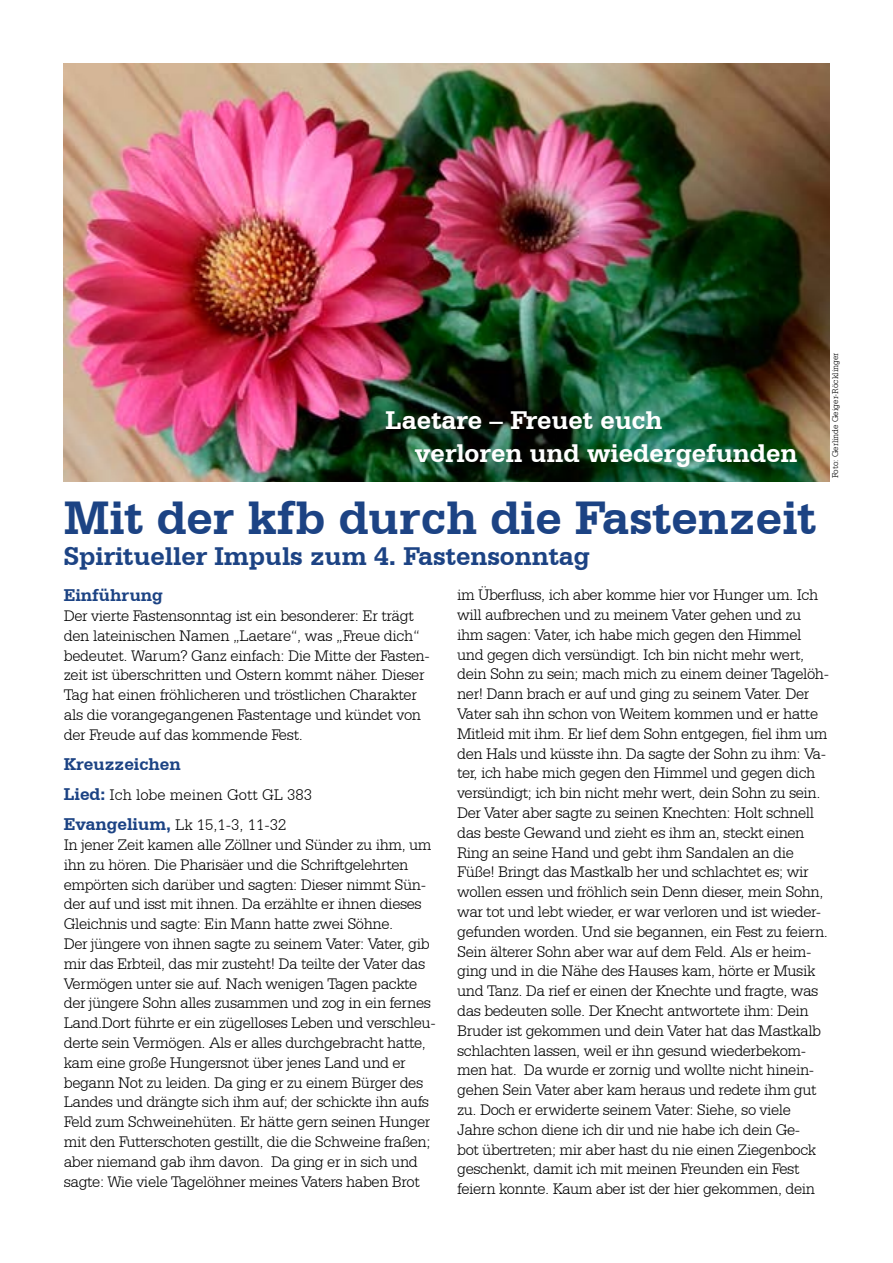
<style>
.page{position:relative;width:893px;height:1263px;background:#fff}
.page>*{position:absolute;margin:0;border:0;box-sizing:border-box;transform-origin:0 0}
.t1{font:700 49.5px "Serifa BT";color:#1c4384}
.t2{font:700 27px/32.4px "Serifa BT";color:#fff}
.t3{font:700 27px "Serifa BT";color:#1c4384}
.t4{font:700 18px "Serifa BT";color:#1c4384}
.t5{font:300 16.5px/19.8px "Serifa BT";letter-spacing:-.025em;color:#000}
.t6{font:300 16.5px/30.2px "Serifa BT";color:#000}
.t7{font:300 9px "Serifa BT";color:#000}
.s1{font-weight:700;font-size:18px;color:#1c4384}
</style>
<div class="page">
<img style="left:64px;top:64px;width:765px;height:417px">
<h2 class="t2" style="left:415px;top:404px;width:384px;text-indent:-29px">Laetare – Freuet euch<br>verloren und wiedergefunden</h2>
<p class="t7" style="left:830px;top:478px;width:127px;rotate:-90deg">Foto: Gerlinde Geiger-Röcklinger</p>
<h1 class="t1" style="left:64px;top:487px;width:754px">Mit der kfb durch die Fastenzeit</h1>
<h2 class="t3" style="left:64px;top:540px;width:527px">Spiritueller Impuls zum 4. Fastensonntag</h2>
<p class="t5" style="left:457px;top:585px;width:373px">im Überfluss, ich aber komme hier vor Hunger um. Ich will aufbrechen und zu meinem Vater gehen und zu ihm sagen: Vater, ich habe mich gegen den Himmel und gegen dich versündigt. Ich bin nicht mehr wert, dein Sohn zu sein; mach mich zu einem deiner Tagelöh&shy;ner! Dann brach er auf und ging zu seinem Vater. Der Vater sah ihn schon von Weitem kommen und er hatte Mitleid mit ihm. Er lief dem Sohn entgegen, fiel ihm um den Hals und küsste ihn. Da sagte der Sohn zu ihm: Va&shy;ter, ich habe mich gegen den Himmel und gegen dich versündigt; ich bin nicht mehr wert, dein Sohn zu sein.<br>Der Vater aber sagte zu seinen Knechten: Holt schnell das beste Gewand und zieht es ihm an, steckt einen Ring an seine Hand und gebt ihm Sandalen an die Füße! Bringt das Mastkalb her und schlachtet es; wir wollen essen und fröhlich sein Denn dieser, mein Sohn, war tot und lebt wieder, er war verloren und ist wieder&shy;gefunden worden. Und sie begannen, ein Fest zu feiern.<br>Sein älterer Sohn aber war auf dem Feld. Als er heim&shy;ging und in die Nähe des Hauses kam, hörte er Musik und Tanz. Da rief er einen der Knechte und fragte, was das bedeuten solle. Der Knecht antwortete ihm: Dein Bruder ist gekommen und dein Vater hat das Mastkalb schlachten lassen, weil er ihn gesund wiederbekom&shy;men hat. Da wurde er zornig und wollte nicht hinein&shy;gehen Sein Vater aber kam heraus und redete ihm gut zu. Doch er erwiderte seinem Vater: Siehe, so viele Jahre schon diene ich dir und nie habe ich dein Ge-<br>bot übertreten; mir aber hast du nie einen Ziegenbock geschenkt, damit ich mit meinen Freunden ein Fest feiern konnte. Kaum aber ist der hier gekommen, dein</p>
<p class="t4" style="left:64px;top:584px;width:101px">Einführung</p>
<p class="t5" style="left:64px;top:606px;width:368px">Der vierte Fastensonntag ist ein besonderer: Er trägt den lateinischen Namen „Laetare“, was „Freue dich“ bedeutet. Warum? Ganz einfach: Die Mitte der Fasten&shy;zeit ist überschritten und Ostern kommt näher. Dieser Tag hat einen fröhlicheren und tröstlichen Charakter als die vorangegangenen Fastentage und kündet von der Freude auf das kommende Fest.</p>
<p class="t4" style="left:64px;top:753px;width:118px">Kreuzzeichen</p>
<p class="t6" style="left:64px;top:779px;width:250px"><span class="s1">Lied:</span> Ich lobe meinen Gott GL 383<br><span class="s1">Evangelium,</span> Lk 15,1-3, 11-32</p>
<p class="t5" style="left:64px;top:834px;width:373px">In jener Zeit kamen alle Zöllner und Sünder zu ihm, um ihn zu hören. Die Pharisäer und die Schriftgelehrten empörten sich darüber und sagten: Dieser nimmt Sün&shy;der auf und isst mit ihnen. Da erzählte er ihnen dieses Gleichnis und sagte: Ein Mann hatte zwei Söhne.<br>Der jüngere von ihnen sagte zu seinem Vater: Vater, gib mir das Erbteil, das mir zusteht! Da teilte der Vater das Vermögen unter sie auf. Nach wenigen Tagen packte der jüngere Sohn alles zusammen und zog in ein fernes Land.Dort führte er ein zügelloses Leben und verschleu&shy;derte sein Vermögen. Als er alles durchgebracht hatte, kam eine große Hungersnot über jenes Land und er begann Not zu leiden. Da ging er zu einem Bürger des Landes und drängte sich ihm auf; der schickte ihn aufs Feld zum Schweinehüten. Er hätte gern seinen Hunger mit den Futterschoten gestillt, die die Schweine fraßen; aber niemand gab ihm davon. Da ging er in sich und sagte: Wie viele Tagelöhner meines Vaters haben Brot</p>
</div>
